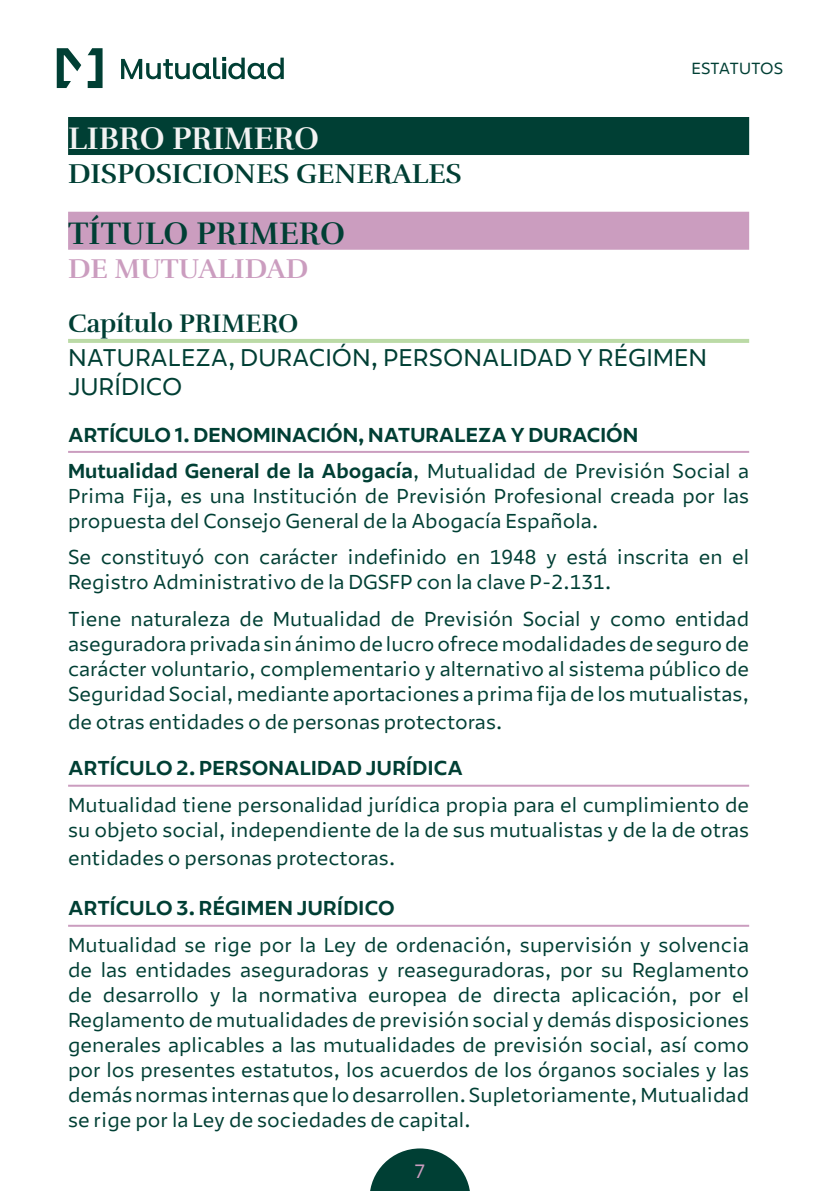
<style>
.page{position:relative;width:840px;height:1191px;background:#fff}
.page>*{position:absolute;margin:0;border:0;box-sizing:border-box;transform-origin:0 0}
.TITULO_REGLAMENTO{font:700 32px "Rufina";letter-spacing:.005em;color:#003f34}
.LIBRO_REGLAMENTO{font:700 32px "Rufina";letter-spacing:-.005em;color:#f3f3f3}
.SUBTITULO_LIBRO{font:700 28px "Rufina";color:#003f34}
.SUBTITULO_REGLAMENTO{font:700 28px "Rufina";color:#cb9dbf}
.CAPÍTULO{font:700 26px "Rufina";letter-spacing:-.005em;color:#003f34}
.Subtitulo_Capitulo_Reglamento{font:24px/28.8px "Mutualidad";color:#003f34}
.interior_reglamento{font:20px/25px "Mutualidad";color:#003f34;text-align:justify}
.Articulo{font:700 20px "Mutualidad";letter-spacing:.005em;color:#003f34}
.t1{font:19.2px "Mutualidad";color:#cb9dbf}
.t2{font:16px "Mutualidad";letter-spacing:-.015em;color:#003f34}
.s1{font-weight:700}
</style>
<div class="page">
<svg style="left:370px;top:1148px;width:100px;height:43px"></svg>
<svg style="left:88px;top:48px;width:14px;height:40px"></svg>
<svg style="left:57px;top:48px;width:24px;height:40px"></svg>
<svg style="left:121px;top:57px;width:162px;height:22px"></svg>
<div style="left:68px;top:117px;width:680px;height:38px;background:#003f34"></div>
<div style="left:68px;top:212px;width:680px;height:38px;background:#cb9dbf"></div>
<hr style="left:68px;top:339px;width:680px;height:4px;background:#bbdaa6">
<hr style="left:68px;top:451px;width:680px;height:2px;background:#cb9dbf">
<hr style="left:68px;top:784px;width:680px;height:2px;background:#cb9dbf">
<hr style="left:68px;top:924px;width:680px;height:2px;background:#cb9dbf">
<p class="t2" style="left:691px;top:59px;width:93px">ESTATUTOS</p>
<p class="LIBRO_REGLAMENTO" style="left:68px;top:119px;width:252px">LIBRO PRIMERO</p>
<p class="SUBTITULO_LIBRO" style="left:68px;top:156px;width:395px">DISPOSICIONES GENERALES</p>
<p class="TITULO_REGLAMENTO" style="left:68px;top:214px;width:278px">TÍTULO PRIMERO</p>
<p class="SUBTITULO_REGLAMENTO" style="left:68px;top:251px;width:242px">DE MUTUALIDAD</p>
<p class="CAPÍTULO" style="left:68px;top:307px;width:232px">Capítulo PRIMERO</p>
<p class="Subtitulo_Capitulo_Reglamento" style="left:68px;top:343px;width:640px">NATURALEZA, DURACIÓN, PERSONALIDAD Y RÉGIMEN<br>JURÍDICO</p>
<p class="Articulo" style="left:68px;top:422px;width:571px">ARTÍCULO 1. DENOMINACIÓN, NATURALEZA Y DURACIÓN</p>
<p class="interior_reglamento" style="left:68px;top:458px;width:682px"><span class="s1">Mutualidad General de la Abogacía</span>, Mutualidad de Previsión Social a Prima Fija, es una Institución de Previsión Profesional creada por las propuesta del Consejo General de la Abogacía Española.</p>
<p class="interior_reglamento" style="left:68px;top:544px;width:682px">Se constituyó con carácter indefinido en 1948 y está inscrita en el<br>Registro Administrativo de la DGSFP con la clave P-2.131.</p>
<p class="interior_reglamento" style="left:68px;top:606px;width:682px">Tiene naturaleza de Mutualidad de Previsión Social y como entidad aseguradora privada sin ánimo de lucro ofrece modalidades de seguro de carácter voluntario, complementario y alternativo al sistema público de Seguridad Social, mediante aportaciones a prima fija de los mutualistas,</p>
<p class="interior_reglamento" style="left:68px;top:709px;width:436px">de otras entidades o de personas protectoras.</p>
<p class="Articulo" style="left:68px;top:755px;width:396px">ARTÍCULO 2. PERSONALIDAD JURÍDICA</p>
<p class="interior_reglamento" style="left:68px;top:792px;width:682px">Mutualidad tiene personalidad jurídica propia para el cumplimiento de su objeto social, independiente de la de sus mutualistas y de la de otras</p>
<p class="interior_reglamento" style="left:68px;top:845px;width:329px">entidades o personas protectoras.</p>
<p class="Articulo" style="left:68px;top:895px;width:328px">ARTÍCULO 3. RÉGIMEN JURÍDICO</p>
<p class="interior_reglamento" style="left:68px;top:932px;width:682px">Mutualidad se rige por la Ley de ordenación, supervisión y solvencia de las entidades aseguradoras y reaseguradoras, por su Reglamento de desarrollo y la normativa europea de directa aplicación, por el Reglamento de mutualidades de previsión social y demás disposiciones generales aplicables a las mutualidades de previsión social, así como por los presentes estatutos, los acuerdos de los órganos sociales y las demás normas internas que lo desarrollen. Supletoriamente, Mutualidad se rige por la Ley de sociedades de capital.</p>
<p class="t1" style="left:414px;top:1158px;width:12px">7</p>
</div>
